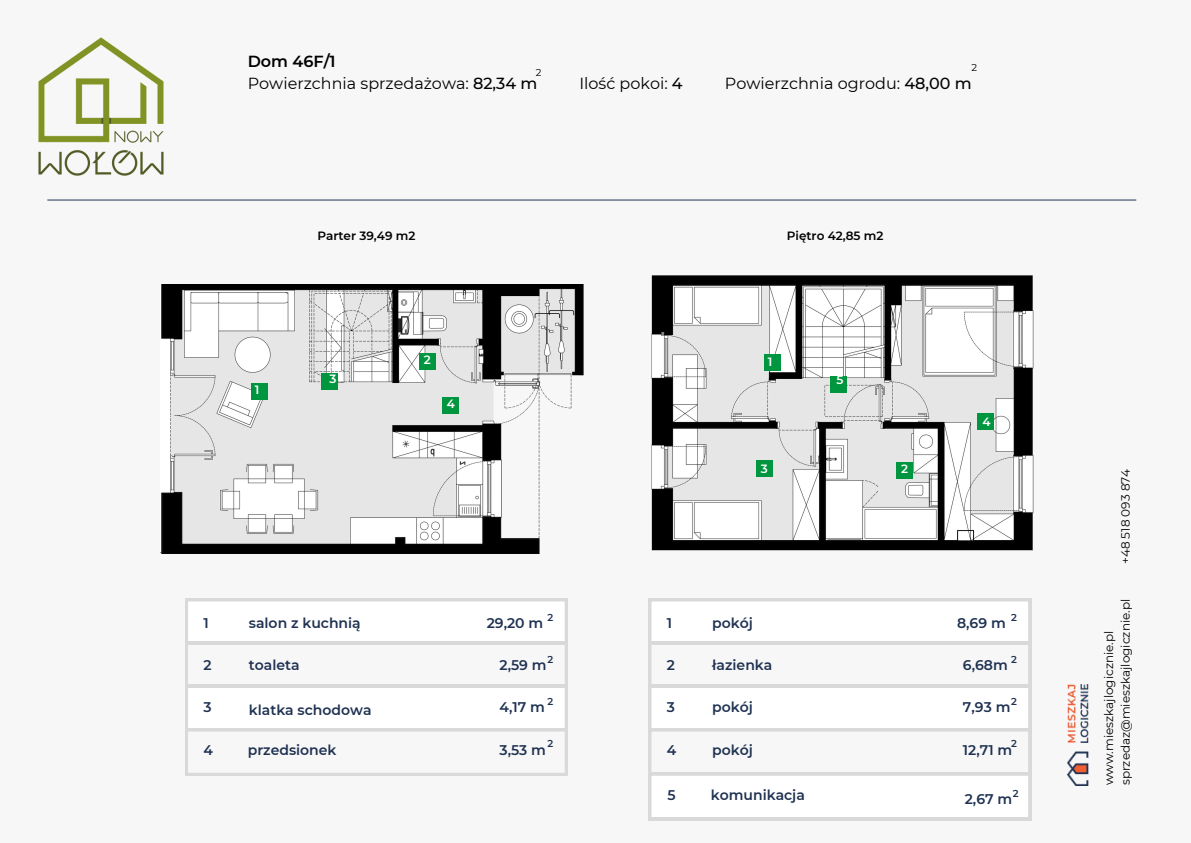
<style>
.page{position:relative;width:1191px;height:843px;background:#fff}
.page>*{position:absolute;margin:0;border:0;box-sizing:border-box;transform-origin:0 0}
.t1{font:16px/21.8px "Montserrat";color:#000}
.t2{font:600 14px "Montserrat";color:#1f3252}
.t3{font:12px/16.5px "Montserrat";color:#000}
.t4{font:600 12px "Montserrat";color:#000}
.t5{font:600 12px "Montserrat";color:#fff}
.t6{font:600 10px "Montserrat";color:#1f3252}
.t7{font:10px "Montserrat";color:#000}
.s1{font-weight:600}
.s2{font-weight:500}
</style>
<div class="page">
<div style="left:0;top:0;width:1190px;height:842px;background:#f8f7f7"></div>
<hr style="left:47px;top:199px;width:1089px;height:1px;background:#1f3252">
<img style="left:1067px;top:684px;width:21px;height:57px">
<img style="left:1067px;top:751px;width:21px;height:34px">
<img style="left:160px;top:284px;width:352px;height:269px">
<img style="left:512px;top:275px;width:522px;height:279px">
<div style="left:251px;top:383px;width:16px;height:16px;background:#009640"></div>
<div style="left:419px;top:353px;width:16px;height:16px;background:#009640"></div>
<svg style="left:185px;top:598px;width:382px;height:177px"></svg>
<div style="left:764px;top:354px;width:16px;height:17px;background:#009640"></div>
<div style="left:896px;top:462px;width:16px;height:17px;background:#009640"></div>
<div style="left:756px;top:460px;width:16px;height:17px;background:#009640"></div>
<div style="left:977px;top:413px;width:16px;height:16px;background:#009640"></div>
<div style="left:321px;top:373px;width:17px;height:16px;background:#009640"></div>
<svg style="left:648px;top:598px;width:383px;height:221px"></svg>
<div style="left:443px;top:397px;width:16px;height:16px;background:#009640"></div>
<div style="left:830px;top:376px;width:16px;height:16px;background:#009640"></div>
<img style="left:38px;top:37px;width:126px;height:139px">
<p class="t1" style="left:248px;top:51px;width:291px"><span class="s1">Dom 46F/1<br></span>Powierzchnia sprzedażowa: <span class="s2">82,34 m</span></p>
<p class="t7" style="left:536px;top:67px;width:7px">2</p>
<p class="t7" style="left:971px;top:61px;width:7px">2</p>
<p class="t1" style="left:579px;top:72px;width:105px">Ilość pokoi: <span class="s2">4</span></p>
<p class="t1" style="left:725px;top:72px;width:248px">Powierzchnia ogrodu: <span class="s2">48,00 m</span></p>
<p class="t4" style="left:317px;top:229px;width:99px">Parter 39,49 m2</p>
<p class="t4" style="left:786px;top:229px;width:98px">Piętro 42,85 m2</p>
<p class="t5" style="left:255px;top:382px;width:6px">1</p>
<p class="t5" style="left:329px;top:371px;width:8px">3</p>
<p class="t5" style="left:423px;top:352px;width:8px">2</p>
<p class="t5" style="left:447px;top:396px;width:10px">4</p>
<p class="t5" style="left:767px;top:354px;width:6px">1</p>
<p class="t5" style="left:836px;top:372px;width:9px">5</p>
<p class="t5" style="left:760px;top:461px;width:8px">3</p>
<p class="t5" style="left:901px;top:461px;width:8px">2</p>
<p class="t5" style="left:982px;top:414px;width:10px">4</p>
<p class="t2" style="left:203px;top:614px;width:7px">1</p>
<p class="t2" style="left:203px;top:656px;width:10px">2</p>
<p class="t2" style="left:203px;top:698px;width:10px">3</p>
<p class="t2" style="left:203px;top:740px;width:11px">4</p>
<p class="t2" style="left:249px;top:614px;width:113px">salon z kuchnią</p>
<p class="t2" style="left:249px;top:656px;width:52px">toaleta</p>
<p class="t2" style="left:249px;top:701px;width:124px">klatka schodowa</p>
<p class="t2" style="left:248px;top:740px;width:90px">przedsionek</p>
<p class="t6" style="left:547px;top:610px;width:7px">2</p>
<p class="t2" style="left:487px;top:614px;width:58px">29,20 m</p>
<p class="t6" style="left:547px;top:652px;width:7px">2</p>
<p class="t2" style="left:499px;top:656px;width:49px">2,59 m</p>
<p class="t6" style="left:547px;top:695px;width:7px">2</p>
<p class="t2" style="left:499px;top:698px;width:47px">4,17 m</p>
<p class="t6" style="left:547px;top:737px;width:7px">2</p>
<p class="t2" style="left:499px;top:740px;width:48px">3,53 m</p>
<p class="t2" style="left:666px;top:614px;width:7px">1</p>
<p class="t2" style="left:666px;top:656px;width:10px">2</p>
<p class="t2" style="left:666px;top:698px;width:10px">3</p>
<p class="t2" style="left:666px;top:740px;width:11px">4</p>
<p class="t2" style="left:712px;top:614px;width:42px">pokój</p>
<p class="t2" style="left:712px;top:656px;width:61px">łazienka</p>
<p class="t2" style="left:712px;top:698px;width:42px">pokój</p>
<p class="t2" style="left:712px;top:740px;width:42px">pokój</p>
<p class="t6" style="left:1010px;top:610px;width:7px">2</p>
<p class="t2" style="left:957px;top:614px;width:50px">8,69 m</p>
<p class="t6" style="left:1010px;top:652px;width:7px">2</p>
<p class="t2" style="left:962px;top:656px;width:46px">6,68m</p>
<p class="t6" style="left:1010px;top:695px;width:7px">2</p>
<p class="t2" style="left:962px;top:740px;width:51px">12,71 m</p>
<p class="t2" style="left:962px;top:698px;width:49px">7,93 m</p>
<p class="t6" style="left:1010px;top:737px;width:7px">2</p>
<p class="t6" style="left:1012px;top:786px;width:7px">2</p>
<p class="t2" style="left:667px;top:786px;width:10px">5</p>
<p class="t2" style="left:710px;top:786px;width:95px">komunikacja</p>
<p class="t2" style="left:964px;top:789px;width:49px">2,67 m</p>
<p class="t3" style="left:1116px;top:564px;width:97px;rotate:-90deg">+48 518 093 874</p>
<p class="t3" style="left:1100px;top:785px;width:188px;rotate:-90deg">www.mieszkajlogicznie.pl sprzedaz@mieszkajlogicznie.pl</p>
</div>
